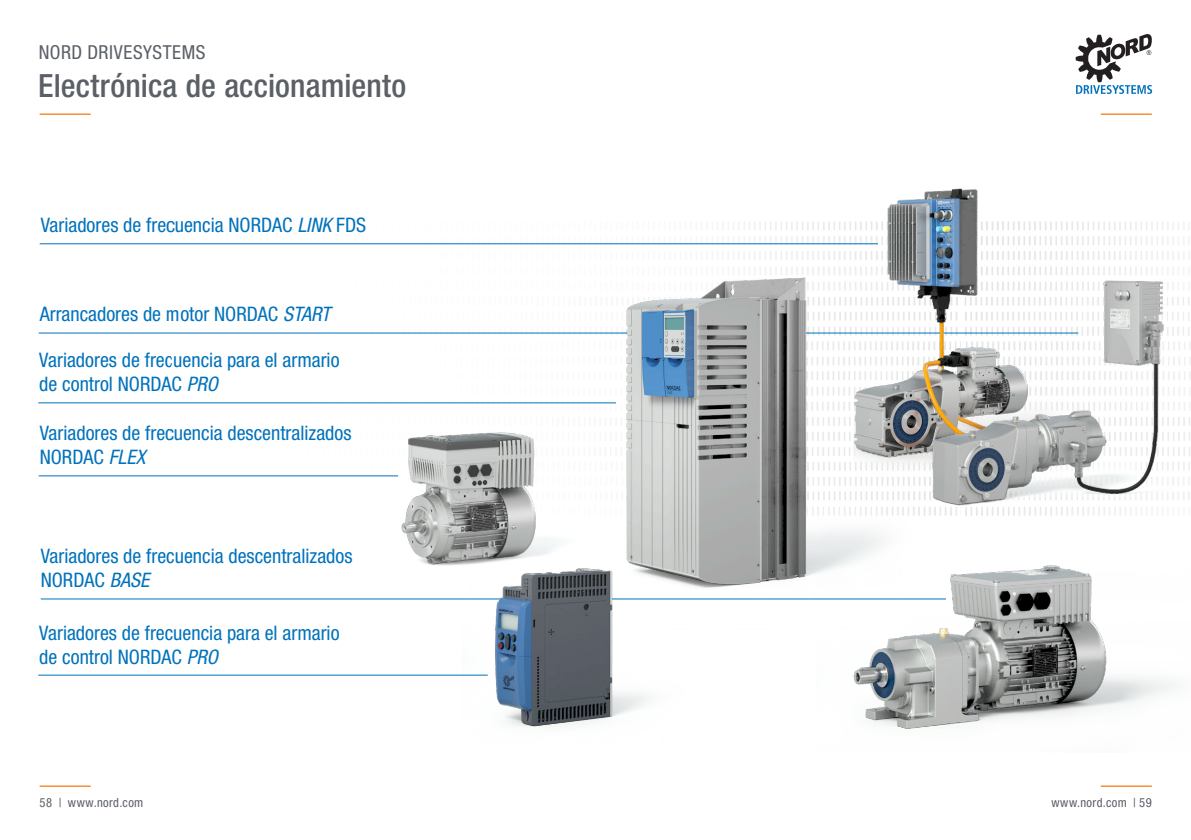
<style>
.page{position:relative;width:1191px;height:840px;background:#fff}
.page>*{position:absolute;margin:0;border:0;box-sizing:border-box;transform-origin:0 0}
.t1{font:500 condensed 32px "Helvetica Neue LT Pro";letter-spacing:.005em;color:#5b5f66}
.t2{font:condensed 20px "Helvetica Neue LT Pro";color:#0072bc}
.t3{font:condensed 19.2px "Helvetica Neue LT Pro";letter-spacing:.03em;color:#5b5f66}
.t4{font:condensed 12.6px "Helvetica Neue LT Pro";letter-spacing:.03em;color:#5b5f66}
.s1{font-style:italic}
</style>
<div class="page">
<hr style="left:40px;top:113px;width:51px;height:2px;background:#f58220">
<hr style="left:1100px;top:113px;width:51px;height:2px;background:#f58220">
<hr style="left:40px;top:785px;width:51px;height:1px;background:#f58220">
<hr style="left:1100px;top:785px;width:51px;height:1px;background:#f58220">
<svg style="left:1075px;top:34px;width:77px;height:60px"></svg>
<img style="left:463px;top:599px;width:186px;height:114px">
<img style="left:965px;top:221px;width:226px;height:295px">
<img style="left:171px;top:221px;width:786px;height:295px">
<hr style="left:40px;top:243px;width:838px;height:1px;background:#0072bc">
<hr style="left:39px;top:332px;width:1039px;height:1px;background:#0072bc">
<hr style="left:38px;top:402px;width:578px;height:1px;background:#0072bc">
<hr style="left:41px;top:598px;width:905px;height:1px;background:#0072bc">
<hr style="left:38px;top:674px;width:450px;height:1px;background:#0072bc">
<hr style="left:39px;top:475px;width:359px;height:1px;background:#0072bc">
<img style="left:846px;top:188px;width:217px;height:295px">
<img style="left:930px;top:276px;width:241px;height:231px">
<img style="left:816px;top:529px;width:318px;height:223px">
<img style="left:389px;top:428px;width:202px;height:138px">
<img style="left:484px;top:545px;width:139px;height:182px">
<img style="left:620px;top:240px;width:220px;height:388px">
<p class="t3" style="left:39px;top:41px;width:168px">NORD DRIVESYSTEMS</p>
<h1 class="t1" style="left:38px;top:66px;width:369px">Electrónica de accionamiento</h1>
<p class="t2" style="left:41px;top:213px;width:327px">Variadores de frecuencia NORDAC <span class="s1">LINK</span> FDS</p>
<p class="t2" style="left:40px;top:302px;width:292px">Arrancadores de motor NORDAC <span class="s1">START</span></p>
<p class="t2" style="left:39px;top:348px;width:302px">Variadores de frecuencia para el armario</p>
<p class="t2" style="left:39px;top:372px;width:180px">de control NORDAC <span class="s1">PRO</span></p>
<p class="t2" style="left:40px;top:421px;width:313px">Variadores de frecuencia descentralizados</p>
<p class="t2" style="left:40px;top:445px;width:107px">NORDAC <span class="s1">FLEX</span></p>
<p class="t2" style="left:41px;top:544px;width:313px">Variadores de frecuencia descentralizados</p>
<p class="t2" style="left:41px;top:568px;width:110px">NORDAC <span class="s1">BASE</span></p>
<p class="t2" style="left:39px;top:620px;width:302px">Variadores de frecuencia para el armario</p>
<p class="t2" style="left:39px;top:644px;width:180px">de control NORDAC <span class="s1">PRO</span></p>
<p class="t4" style="left:40px;top:795px;width:105px">58 | www.nord.com</p>
<p class="t4" style="left:1051px;top:795px;width:102px">www.nord.com | 59</p>
</div>
